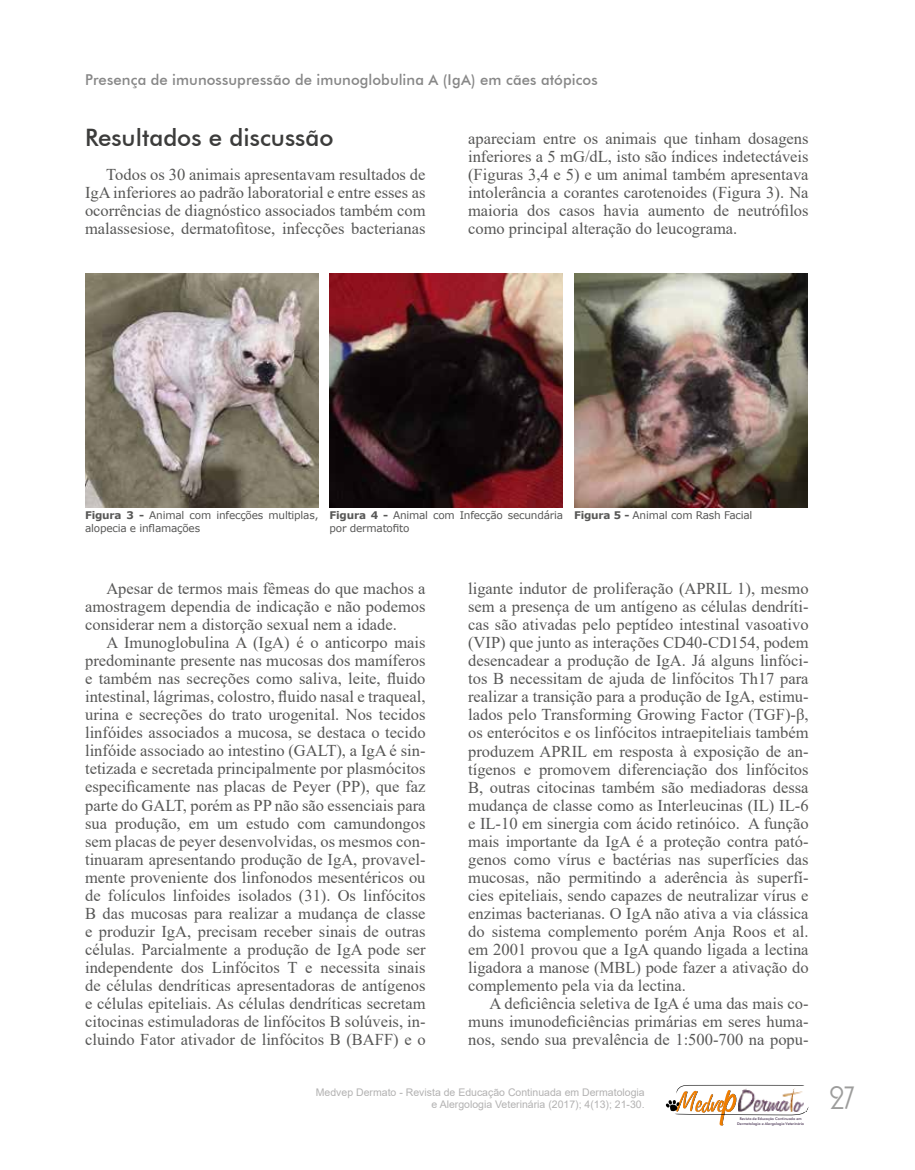
<style>
.page{position:relative;width:915px;height:1170px;background:#fff}
.page>*{position:absolute;margin:0;border:0;box-sizing:border-box;transform-origin:0 0}
.t1{font:30px "Andes";color:#9d9d9c}
.t2{font:500 24px "Futura BT";color:#3c3c3b}
.t3{font:16.5px/18px "Times New Roman";color:#575756;text-align:justify}
.t4{font:500 15px "Futura BT";letter-spacing:.005em;color:#878787}
.t5{font:10.5px/12.6px "Verdana";letter-spacing:-.02em;color:#575756}
.t6{font:10.5px/12.6px "Arial";color:#b3b2b2;text-align:right}
.t7{font:500 3.75px/4.5px "Futura BT";color:#4a3654;text-align:center}
.s1{font-weight:700}
</style>
<div class="page">
<svg style="left:665px;top:1084px;width:143px;height:41px"></svg>
<img style="left:737px;top:1087px;width:69px;height:24px">
<img style="left:85px;top:274px;width:233px;height:233px">
<img style="left:329px;top:274px;width:233px;height:233px">
<img style="left:574px;top:274px;width:233px;height:233px">
<p class="t4" style="left:85px;top:70px;width:514px">Presença de imunossupressão de imunoglobulina A (IgA) em cães atópicos</p>
<h2 class="t2" style="left:85px;top:123px;width:250px">Resultados e discussão</h2>
<p class="t3" style="left:85px;top:165px;width:342px;text-indent:21px">Todos os 30 animais apresentavam resultados de IgA inferiores ao padrão laboratorial e entre esses as ocorrências de diagnóstico associados também com malassesiose, dermatofitose, infecções bacterianas</p>
<p class="t3" style="left:468px;top:129px;width:342px">apareciam entre os animais que tinham dosagens inferiores a 5 mG/dL, isto são índices indetectáveis (Figuras 3,4 e 5) e um animal também apresentava intolerância a corantes carotenoides (Figura 3). Na maioria dos casos havia aumento de neutrófilos como principal alteração do leucograma.</p>
<p class="t5" style="left:85px;top:509px;width:235px"><span class="s1">Figura 3 -</span> Animal com infecções multiplas, alopecia e inflamações</p>
<p class="t5" style="left:329px;top:509px;width:235px"><span class="s1">Figura 4 -</span> Animal com Infecção secundária por dermatofito</p>
<p class="t5" style="left:574px;top:509px;width:180px"><span class="s1">Figura 5 -</span> Animal com Rash Facial</p>
<p class="t3" style="left:85px;top:579px;width:342px;text-indent:21px">Apesar de termos mais fêmeas do que machos a amostragem dependia de indicação e não podemos considerar nem a distorção sexual nem a idade.</p>
<p class="t3" style="left:85px;top:633px;width:342px;text-indent:21px">A Imunoglobulina A (IgA) é o anticorpo mais predominante presente nas mucosas dos mamíferos e também nas secreções como saliva, leite, fluido intestinal, lágrimas, colostro, fluido nasal e traqueal, urina e secreções do trato urogenital. Nos tecidos linfóides associados a mucosa, se destaca o tecido linfóide associado ao intestino (GALT), a IgA é sin&shy;tetizada e secretada principalmente por plasmócitos especificamente nas placas de Peyer (PP), que faz parte do GALT, porém as PP não são essenciais para sua produção, em um estudo com camundongos sem placas de peyer desenvolvidas, os mesmos con&shy;tinuaram apresentando produção de IgA, provavel&shy;mente proveniente dos linfonodos mesentéricos ou de folículos linfoides isolados (31). Os linfócitos B das mucosas para realizar a mudança de classe e produzir IgA, precisam receber sinais de outras células. Parcialmente a produção de IgA pode ser independente dos Linfócitos T e necessita sinais de células dendríticas apresentadoras de antígenos e células epiteliais. As células dendríticas secretam citocinas estimuladoras de linfócitos B solúveis, in&shy;cluindo Fator ativador de linfócitos B (BAFF) e o</p>
<p class="t3" style="left:468px;top:579px;width:342px">ligante indutor de proliferação (APRIL 1), mesmo sem a presença de um antígeno as células dendríti&shy;cas são ativadas pelo peptídeo intestinal vasoativo (VIP) que junto as interações CD40-CD154, podem desencadear a produção de IgA. Já alguns linfóci&shy;tos B necessitam de ajuda de linfócitos Th17 para realizar a transição para a produção de IgA, estimu&shy;lados pelo Transforming Growing Factor (TGF)-β, os enterócitos e os linfócitos intraepiteliais também produzem APRIL em resposta à exposição de an&shy;tígenos e promovem diferenciação dos linfócitos B, outras citocinas também são mediadoras dessa mudança de classe como as Interleucinas (IL) IL-6 e IL-10 em sinergia com ácido retinóico. A função mais importante da IgA é a proteção contra pató&shy;genos como vírus e bactérias nas superfícies das mucosas, não permitindo a aderência às superfí&shy;cies epiteliais, sendo capazes de neutralizar vírus e enzimas bacterianas. O IgA não ativa a via clássica do sistema complemento porém Anja Roos et al. em 2001 provou que a IgA quando ligada a lectina ligadora a manose (MBL) pode fazer a ativação do complemento pela via da lectina.</p>
<p class="t3" style="left:468px;top:993px;width:342px;text-indent:21px">A deficiência seletiva de IgA é uma das mais co&shy;muns imunodeficiências primárias em seres huma&shy;nos, sendo sua prevalência de 1:500-700 na popu-</p>
<p class="t6" style="left:316px;top:1085px;width:330px">Medvep Dermato - Revista de Educação Continuada em Dermatologia e Alergologia Veterinária (2017); 4(13); 21-30.</p>
<p class="t7" style="left:737px;top:1116px;width:68px">Revista de Educação Continuada em<br>Dermatologia e Alergologia Veterinária</p>
<h1 class="t1" style="left:829px;top:1084px;width:26px">27</h1>
</div>
